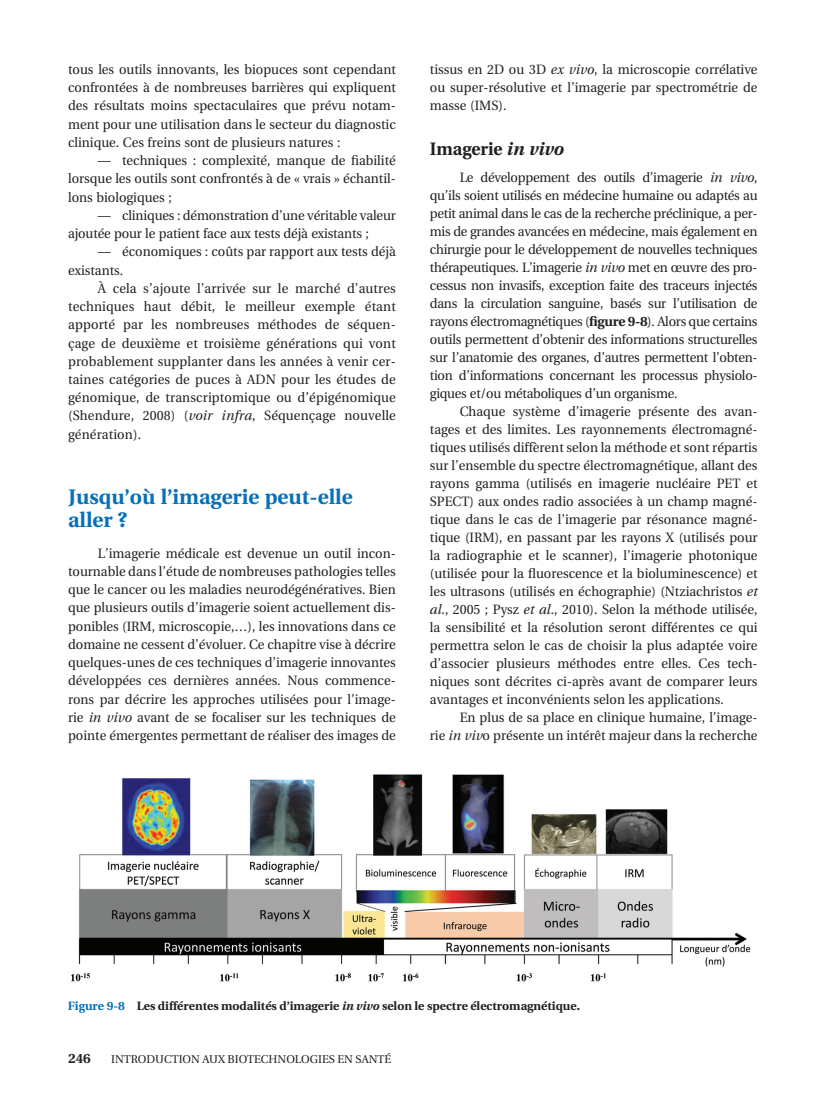
<style>
.page{position:relative;width:830px;height:1106px;background:#fff}
.page>*{position:absolute;margin:0;border:0;box-sizing:border-box;transform-origin:0 0}
.t1{font:700 21px/22.8px "Utopia";color:#0671ba}
.t2{font:700 18px "Utopia";color:#231f20;scale:.96 1}
.t3{font:13.5px/18px "Utopia";color:#231f20;text-align:justify;scale:.96 1}
.t4{font:700 13.5px "Utopia";color:#231f20}
.t5{font:700 12px "Utopia";color:#231f20}
.t6{font:11.25px "Utopia";color:#231f20}
.s1{font-style:italic}
.s2{font-weight:700}
.s3{color:#0671ba}
</style>
<div class="page">
<img style="left:70px;top:774px;width:681px;height:208px">
<p class="t3" style="left:68px;top:61px;width:343px">tous les outils innovants, les biopuces sont cependant confrontées à de nombreuses barrières qui expliquent des résultats moins spectaculaires que prévu notam&shy;ment pour une utilisation dans le secteur du diagnostic clinique. Ces freins sont de plusieurs natures :</p>
<p class="t3" style="left:68px;top:153px;width:343px;text-indent:30px">— techniques : complexité, manque de fiabilité lorsque les outils sont confrontés à de « vrais » échantil&shy;lons biologiques ;</p>
<p class="t3" style="left:68px;top:207px;width:343px;text-indent:30px">— cliniques : démonstration d’une véritable valeur ajoutée pour le patient face aux tests déjà existants ;</p>
<p class="t3" style="left:68px;top:244px;width:343px;text-indent:30px">— économiques : coûts par rapport aux tests déjà existants.</p>
<p class="t3" style="left:68px;top:280px;width:343px;text-indent:30px">À cela s’ajoute l’arrivée sur le marché d’autres techniques haut débit, le meilleur exemple étant apporté par les nombreuses méthodes de séquen&shy;çage de deuxième et troisième générations qui vont probablement supplanter dans les années à venir cer&shy;taines catégories de puces à ADN pour les études de génomique, de transcriptomique ou d’épigénomique (Shendure, 2008) (<span class="s1">voir infra</span>, Séquençage nouvelle génération).</p>
<h1 class="t1" style="left:68px;top:487px;width:286px">Jusqu’où l’imagerie peut-elle aller ?</h1>
<p class="t3" style="left:68px;top:545px;width:343px;text-indent:30px">L’imagerie médicale est devenue un outil incon&shy;tournable dans l’étude de nombreuses pathologies telles que le cancer ou les maladies neurodégénératives. Bien que plusieurs outils d’imagerie soient actuellement dis&shy;ponibles (IRM, microscopie,…), les innovations dans ce domaine ne cessent d’évoluer. Ce chapitre vise à décrire quelques-unes de ces techniques d’imagerie innovantes développées ces dernières années. Nous commence&shy;rons par décrire les approches utilisées pour l’image&shy;rie <span class="s1">in vivo</span> avant de se focaliser sur les techniques de pointe émergentes permettant de réaliser des images de</p>
<p class="t3" style="left:429px;top:62px;width:343px">tissus en 2D ou 3D <span class="s1">ex vivo</span>, la microscopie corrélative ou super-résolutive et l’imagerie par spectrométrie de masse (IMS).</p>
<h2 class="t2" style="left:429px;top:142px;width:141px">Imagerie <span class="s1">in vivo</span></h2>
<p class="t3" style="left:429px;top:169px;width:343px;text-indent:30px">Le développement des outils d’imagerie <span class="s1">in vivo</span>, qu’ils soient utilisés en médecine humaine ou adaptés au petit animal dans le cas de la recherche préclinique, a per&shy;mis de grandes avancées en médecine, mais également en chirurgie pour le développement de nouvelles techniques thérapeutiques. L’imagerie <span class="s1">in vivo</span> met en œuvre des pro&shy;cessus non invasifs, exception faite des traceurs injectés dans la circulation sanguine, basés sur l’utilisation de rayons électromagnétiques (<span class="s2">figure 9-8</span>). Alors que certains outils permettent d’obtenir des informations structurelles sur l’anatomie des organes, d’autres permettent l’obten&shy;tion d’informations concernant les processus physiolo&shy;giques et/ou métaboliques d’un organisme.</p>
<p class="t3" style="left:429px;top:403px;width:343px;text-indent:30px">Chaque système d’imagerie présente des avan&shy;tages et des limites. Les rayonnements électromagné&shy;tiques utilisés diffèrent selon la méthode et sont répartis sur l’ensemble du spectre électromagnétique, allant des rayons gamma (utilisés en imagerie nucléaire PET et SPECT) aux ondes radio associées à un champ magné&shy;tique dans le cas de l’imagerie par résonance magné&shy;tique (IRM), en passant par les rayons X (utilisés pour la radiographie et le scanner), l’imagerie photonique (utilisée pour la fluorescence et la bioluminescence) et les ultrasons (utilisés en échographie) (Ntziachristos <span class="s1">et al</span>., 2005 ; Pysz <span class="s1">et al</span>., 2010). Selon la méthode utilisée, la sensibilité et la résolution seront différentes ce qui permettra selon le cas de choisir la plus adaptée voire d’associer plusieurs méthodes entre elles. Ces tech&shy;niques sont décrites ci-après avant de comparer leurs avantages et inconvénients selon les applications.</p>
<p class="t3" style="left:429px;top:709px;width:343px;text-align:right">En plus de sa place en clinique humaine, l’image-<br>rie <span class="s1">in viv</span>o présente un intérêt majeur dans la recherche</p>
<p class="t5" style="left:68px;top:1000px;width:513px"><span class="s3">Figure 9-8</span> Les différentes modalités d’imagerie <span class="s1">in vivo</span> selon le spectre électromagnétique.</p>
<p class="t4" style="left:68px;top:1052px;width:24px">246</p>
<p class="t6" style="left:111px;top:1054px;width:282px">INTRODUCTION AUX BIOTECHNOLOGIES EN SANTÉ</p>
</div>
